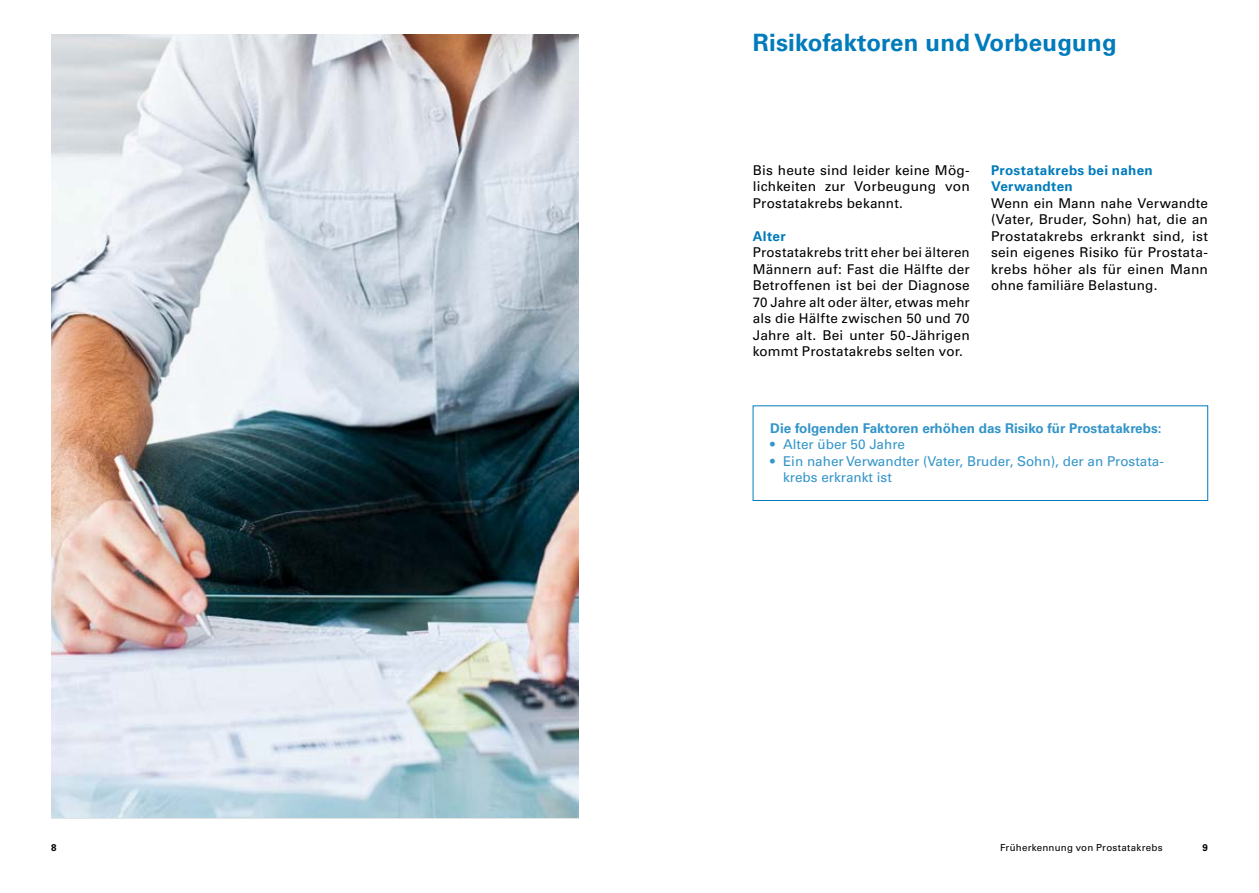
<style>
.page{position:relative;width:1259px;height:893px;background:#fff}
.page>*{position:absolute;margin:0;border:0;box-sizing:border-box;transform-origin:0 0}
.t1{font:700 24px "Univers LT";letter-spacing:.01em;color:#007bbb}
.t2{font:13.5px/16.5px "Univers LT Std";letter-spacing:.015em;color:#000;text-align:justify}
.t3{font:13.5px/16.5px "Univers LT Std";color:#3395c9}
.t4{font:700 13.5px "Univers LT";color:#3395c9}
.t5{font:700 13.5px/16.5px "Univers LT";letter-spacing:.025em;color:#007bbb}
.t6{font:9.75px "Univers LT Std";letter-spacing:.025em;color:#000}
.t7{font:700 9.75px "Univers LT Std";color:#000}
</style>
<div class="page">
<div style="left:753px;top:406px;width:455px;height:95px;border:1px solid #007bbb"></div>
<img style="left:51px;top:34px;width:527px;height:783px">
<h1 class="t1" style="left:753px;top:29px;width:365px">Risikofaktoren und Vorbeugung</h1>
<p class="t2" style="left:753px;top:162px;width:218px">Bis heute sind leider keine Mög&shy;lichkeiten zur Vorbeugung von Prostatakrebs bekannt.</p>
<p class="t5" style="left:753px;top:228px;width:34px">Alter</p>
<p class="t2" style="left:753px;top:244px;width:218px">Prostatakrebs tritt eher bei älteren Männern auf: Fast die Hälfte der Betroffenen ist bei der Diagnose 70 Jahre alt oder älter, etwas mehr als die Hälfte zwischen 50 und 70<br>Jahre alt. Bei unter 50-Jährigen kommt Prostatakrebs selten vor.</p>
<p class="t5" style="left:991px;top:162px;width:163px">Prostatakrebs bei nahen<br>Verwandten</p>
<p class="t2" style="left:991px;top:195px;width:218px">Wenn ein Mann nahe Verwandte (Vater, Bruder, Sohn) hat, die an Prostatakrebs erkrankt sind, ist sein eigenes Risiko für Prostata&shy;krebs höher als für einen Mann ohne familiäre Belastung.</p>
<p class="t4" style="left:770px;top:420px;width:393px">Die folgenden Faktoren erhöhen das Risiko für Prostatakrebs:</p>
<p class="t3" style="left:770px;top:436px;width:136px">• Alter über 50 Jahre</p>
<p class="t3" style="left:783px;top:453px;width:382px;text-indent:-13px">• Ein naher Verwandter (Vater, Bruder, Sohn), der an Prostata&shy;krebs erkrankt ist</p>
<p class="t7" style="left:51px;top:842px;width:7px">8</p>
<p class="t6" style="left:1000px;top:842px;width:164px">Früherkennung von Prostatakrebs</p>
<p class="t7" style="left:1202px;top:842px;width:7px">9</p>
</div>
